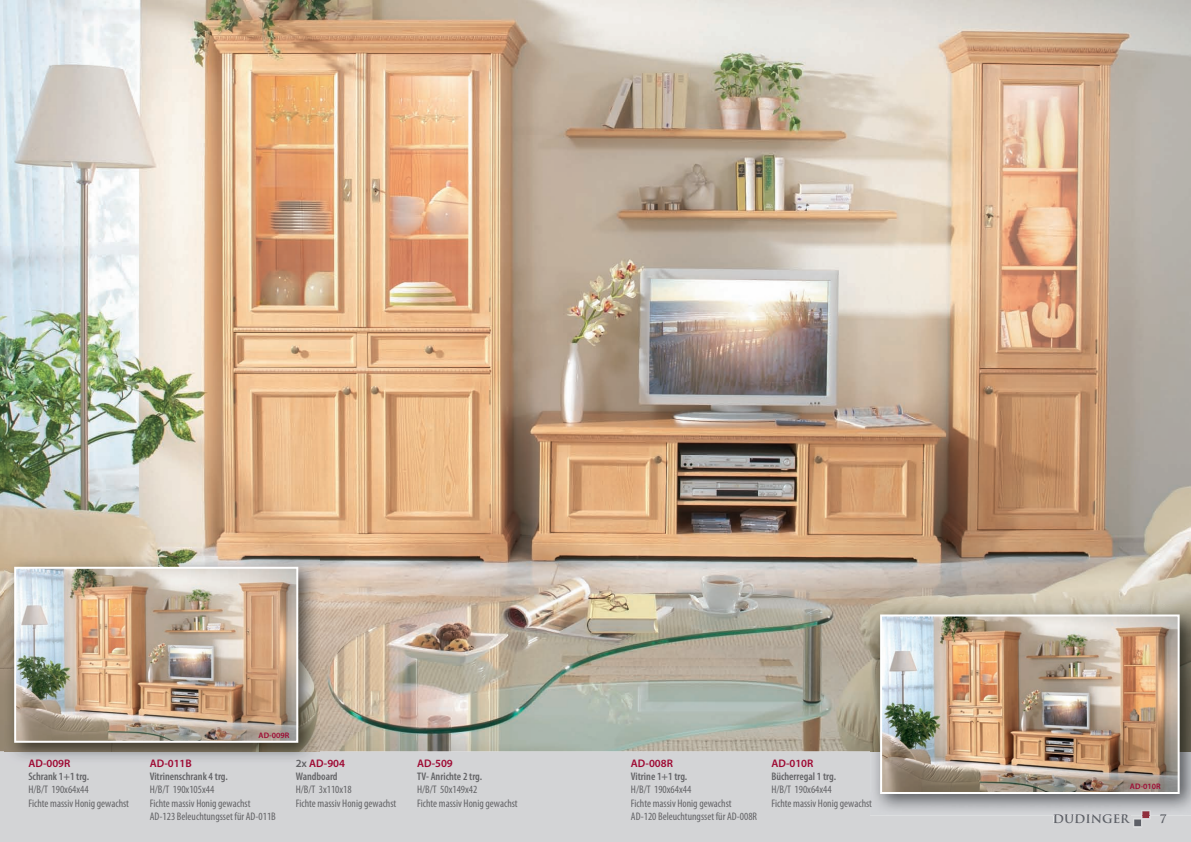
<style>
.page{position:relative;width:1191px;height:842px;background:#fff}
.page>*{position:absolute;margin:0;border:0;box-sizing:border-box;transform-origin:0 0}
.t1{font:700 12px "Trajan Pro";color:#5d6067}
.t2{font:condensed 11px/13.2px "Myriad Pro";color:#636366}
.t3{font:600 condensed 11px/13.2px "Myriad Pro";color:#636366}
.t4{font:600 11px "Myriad Pro";color:#9e0832}
.t5{font:600 8px "Myriad Pro";color:#9e0832}
.s1{font-stretch:normal}
.s2{font-stretch:normal;color:#9e0832}
</style>
<div class="page">
<div style="left:0;top:751px;width:1191px;height:91px;background:#d3d4d6"></div>
<div style="left:1160px;top:815px;width:6px;height:8px;background:#d3d4d6"></div>
<div style="left:1053px;top:815px;width:77px;height:8px;background:#d3d4d6"></div>
<img style="left:0;top:0;width:1191px;height:751px">
<img style="left:4px;top:557px;width:316px;height:207px">
<img style="left:17px;top:570px;width:278px;height:170px">
<div style="left:14px;top:567px;width:284px;height:176px;border:2px solid #fff"></div>
<img style="left:870px;top:604px;width:321px;height:211px">
<svg style="left:1133px;top:810px;width:17px;height:17px"></svg>
<img style="left:1053px;top:814px;width:77px;height:1px">
<img style="left:883px;top:617px;width:293px;height:174px">
<div style="left:880px;top:614px;width:299px;height:180px;border:2px solid #fff"></div>
<p class="t4" style="left:28px;top:756px;width:44px">AD-009R</p>
<p class="t3" style="left:28px;top:770px;width:62px">Schrank 1+1 trg.</p>
<p class="t2" style="left:28px;top:783px;width:102px">H/B/T 190x64x44<br>Fichte massiv Honig gewachst</p>
<p class="t5" style="left:258px;top:730px;width:32px">AD-009R</p>
<p class="t4" style="left:150px;top:756px;width:44px">AD-011B</p>
<p class="t3" style="left:150px;top:770px;width:80px">Vitrinenschrank 4 trg.</p>
<p class="t2" style="left:150px;top:783px;width:128px">H/B/T 190x105x44<br>Fichte massiv Honig gewachst<br>AD-123 Beleuchtungsset für AD-011B</p>
<p class="t3" style="left:296px;top:757px;width:51px"><span class="s1">2x</span> <span class="s2">AD-904<br></span>Wandboard</p>
<p class="t2" style="left:296px;top:783px;width:102px">H/B/T 3x110x18<br>Fichte massiv Honig gewachst</p>
<p class="t4" style="left:417px;top:756px;width:37px">AD-509</p>
<p class="t3" style="left:417px;top:770px;width:67px">TV- Anrichte 2 trg.</p>
<p class="t2" style="left:417px;top:783px;width:102px">H/B/T 50x149x42<br>Fichte massiv Honig gewachst</p>
<p class="t4" style="left:631px;top:756px;width:44px">AD-008R</p>
<p class="t3" style="left:631px;top:770px;width:58px">Vitrine 1+1 trg.</p>
<p class="t2" style="left:631px;top:783px;width:128px">H/B/T 190x64x44<br>Fichte massiv Honig gewachst<br>AD-120 Beleuchtungsset für AD-008R</p>
<p class="t4" style="left:771px;top:756px;width:44px">AD-010R</p>
<p class="t3" style="left:771px;top:770px;width:66px">Bücherregal 1 trg.</p>
<p class="t2" style="left:771px;top:783px;width:102px">H/B/T 190x64x44<br>Fichte massiv Honig gewachst</p>
<p class="t5" style="left:1130px;top:781px;width:32px">AD-010R</p>
<p class="t1" style="left:1052px;top:811px;width:78px">DUDINGER</p>
<p class="t1" style="left:1159px;top:811px;width:9px">7</p>
</div>
